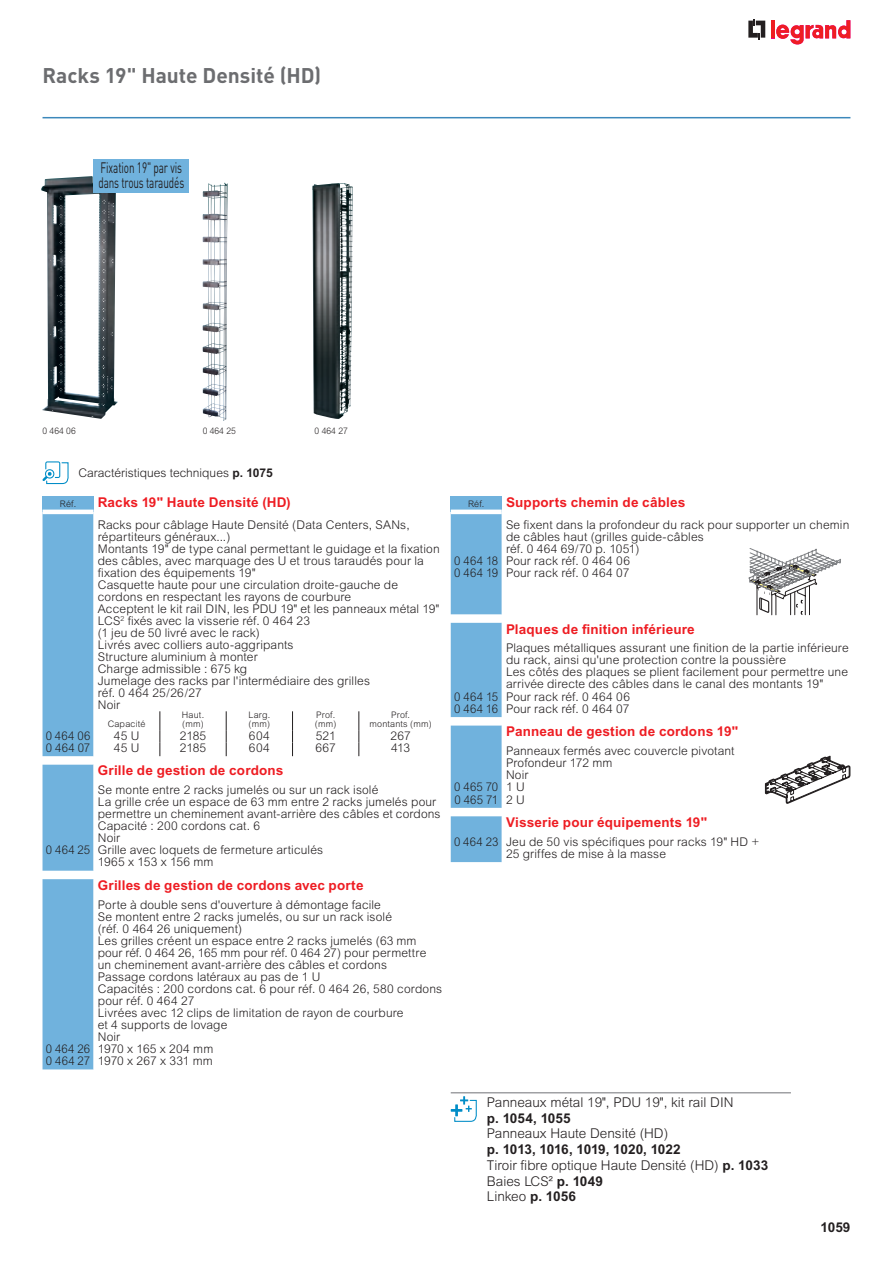
<style>
.page{position:relative;width:893px;height:1263px;background:#fff}
.page>*{position:absolute;margin:0;border:0;box-sizing:border-box;transform-origin:0 0}
.t1{font:700 21px "DIN";color:#6c6d70}
.t2{font:15px/15px "DIN";letter-spacing:-.01em;color:#231f20;scale:.66 1}
.t3{font:700 13.5px "Arial";letter-spacing:.01em;color:#ee1d23}
.t4{font:300 13.5px/15.8px "Arial";color:#231f20}
.t5{font:700 13.5px "Arial";color:#231f20}
.t6{font:300 12px/12px "Arial";letter-spacing:.01em;color:#231f20}
.t7{font:300 12px/12px "Arial";letter-spacing:.01em;color:#231f20;scale:.95 1}
.t8{font:300 9px/9px "Arial";letter-spacing:.015em;color:#231f20}
.t9{font:300 9px "Arial";letter-spacing:.015em;color:#231f20;scale:.95 1}
.s1{font-weight:700}
</style>
<div class="page">
<svg style="left:748px;top:19px;width:17px;height:20px"></svg>
<hr style="left:771px;top:20px;width:4px;height:18px;background:#ee1d23">
<svg style="left:776px;top:20px;width:74px;height:25px"></svg>
<hr style="left:43px;top:117px;width:807px;height:1px;background:#3c88bb">
<div style="left:43px;top:514px;width:51px;height:242px;background:#70b2dd"></div>
<svg style="left:160px;top:711px;width:1px;height:45px"></svg>
<svg style="left:226px;top:711px;width:1px;height:45px"></svg>
<svg style="left:292px;top:711px;width:1px;height:45px"></svg>
<svg style="left:359px;top:711px;width:1px;height:45px"></svg>
<div style="left:43px;top:497px;width:51px;height:15px;background:#70b2dd"></div>
<hr style="left:43px;top:510px;width:51px;height:4px;background:#fff">
<div style="left:43px;top:765px;width:51px;height:106px;background:#70b2dd"></div>
<div style="left:43px;top:879px;width:51px;height:190px;background:#70b2dd"></div>
<div style="left:451px;top:623px;width:51px;height:94px;background:#70b2dd"></div>
<div style="left:451px;top:816px;width:51px;height:46px;background:#70b2dd"></div>
<svg style="left:451px;top:725px;width:399px;height:83px"></svg>
<svg style="left:451px;top:497px;width:390px;height:118px"></svg>
<svg style="left:43px;top:461px;width:26px;height:23px"></svg>
<hr style="left:451px;top:1092px;width:340px;height:1px;background:#808285">
<svg style="left:451px;top:1096px;width:26px;height:26px"></svg>
<img style="left:41px;top:176px;width:77px;height:243px">
<img style="left:203px;top:183px;width:22px;height:205px">
<img style="left:312px;top:183px;width:40px;height:236px">
<div style="left:94px;top:159px;width:95px;height:34px;background:#70b2dd"></div>
<p class="t1" style="left:43px;top:62px;width:280px">Racks 19" Haute Densité (HD)</p>
<p class="t2" style="left:98px;top:160px;width:132px">Fixation 19" par vis dans trous taraudés</p>
<p class="t9" style="left:43px;top:426px;width:37px">0 464 06</p>
<p class="t9" style="left:203px;top:426px;width:37px">0 464 25</p>
<p class="t9" style="left:315px;top:426px;width:37px">0 464 27</p>
<p class="t6" style="left:78px;top:467px;width:196px">Caractéristiques techniques <span class="s1">p. 1075</span></p>
<p class="t8" style="left:60px;top:499px;width:18px">Réf.</p>
<p class="t3" style="left:98px;top:495px;width:194px">Racks 19" Haute Densité (HD)</p>
<p class="t6" style="left:98px;top:518px;width:343px">Racks pour câblage Haute Densité (Data Centers, SANs, répartiteurs généraux...)<br>Montants 19" de type canal permettant le guidage et la fixation des câbles, avec marquage des U et trous taraudés pour la fixation des équipements 19"<br>Casquette haute pour une circulation droite-gauche de cordons en respectant les rayons de courbure<br>Acceptent le kit rail DIN, les PDU 19" et les panneaux métal 19" LCS<sup>2</sup> fixés avec la visserie réf. 0 464 23<br>(1 jeu de 50 livré avec le rack)<br>Livrés avec colliers auto-aggripants<br>Structure aluminium à monter<br>Charge admissible : 675 kg<br>Jumelage des racks par l'intermédiaire des grilles<br>réf. 0 464 25/26/27<br>Noir</p>
<p class="t8" style="left:108px;top:720px;width:39px">Capacité</p>
<p class="t8" style="left:182px;top:711px;width:24px">Haut. (mm)</p>
<p class="t8" style="left:248px;top:711px;width:23px">Larg. (mm)</p>
<p class="t8" style="left:315px;top:711px;width:23px">Prof. (mm)</p>
<p class="t8" style="left:369px;top:711px;width:64px;text-align:center">Prof.<br>montants (mm)</p>
<p class="t7" style="left:46px;top:729px;width:49px">0 464 06</p>
<p class="t6" style="left:114px;top:729px;width:27px">45 U</p>
<p class="t6" style="left:180px;top:729px;width:28px">2185</p>
<p class="t6" style="left:249px;top:729px;width:22px">604</p>
<p class="t6" style="left:316px;top:729px;width:21px">521</p>
<p class="t6" style="left:391px;top:729px;width:22px">267</p>
<p class="t7" style="left:46px;top:742px;width:48px">0 464 07</p>
<p class="t6" style="left:114px;top:742px;width:27px">45 U</p>
<p class="t6" style="left:180px;top:742px;width:28px">2185</p>
<p class="t6" style="left:249px;top:742px;width:22px">604</p>
<p class="t6" style="left:315px;top:742px;width:22px">667</p>
<p class="t6" style="left:391px;top:742px;width:20px">413</p>
<p class="t3" style="left:98px;top:763px;width:187px">Grille de gestion de cordons</p>
<p class="t6" style="left:98px;top:784px;width:282px">Se monte entre 2 racks jumelés ou sur un rack isolé</p>
<p class="t6" style="left:98px;top:796px;width:340px">La grille crée un espace de 63 mm entre 2 racks jumelés pour</p>
<p class="t6" style="left:98px;top:808px;width:344px">permettre un cheminement avant-arrière des câbles et cordons</p>
<p class="t6" style="left:98px;top:820px;width:164px">Capacité : 200 cordons cat. 6</p>
<p class="t6" style="left:98px;top:832px;width:24px">Noir</p>
<p class="t7" style="left:46px;top:844px;width:293px">0 464 25 Grille avec loquets de fermeture articulés</p>
<p class="t6" style="left:98px;top:856px;width:117px">1965 x 153 x 156 mm</p>
<p class="t3" style="left:98px;top:877px;width:267px">Grilles de gestion de cordons avec porte</p>
<p class="t6" style="left:98px;top:898px;width:285px">Porte à double sens d'ouverture à démontage facile</p>
<p class="t6" style="left:98px;top:910px;width:296px">Se montent entre 2 racks jumelés, ou sur un rack isolé</p>
<p class="t6" style="left:98px;top:922px;width:146px">(réf. 0 464 26 uniquement)</p>
<p class="t6" style="left:98px;top:934px;width:320px">Les grilles créent un espace entre 2 racks jumelés (63 mm</p>
<p class="t6" style="left:98px;top:946px;width:330px">pour réf. 0 464 26, 165 mm pour réf. 0 464 27) pour permettre</p>
<p class="t6" style="left:98px;top:958px;width:291px">un cheminement avant-arrière des câbles et cordons</p>
<p class="t6" style="left:98px;top:970px;width:224px">Passage cordons latéraux au pas de 1 U</p>
<p class="t6" style="left:98px;top:982px;width:346px">Capacités : 200 cordons cat. 6 pour réf. 0 464 26, 580 cordons</p>
<p class="t6" style="left:98px;top:994px;width:98px">pour réf. 0 464 27</p>
<p class="t6" style="left:98px;top:1006px;width:307px">Livrées avec 12 clips de limitation de rayon de courbure</p>
<p class="t6" style="left:98px;top:1018px;width:131px">et 4 supports de lovage</p>
<p class="t6" style="left:98px;top:1030px;width:24px">Noir</p>
<p class="t7" style="left:46px;top:1043px;width:178px">0 464 26 1970 x 165 x 204 mm</p>
<p class="t7" style="left:46px;top:1055px;width:177px">0 464 27 1970 x 267 x 331 mm</p>
<p class="t8" style="left:468px;top:499px;width:18px">Réf.</p>
<p class="t3" style="left:506px;top:495px;width:181px">Supports chemin de câbles</p>
<p class="t6" style="left:506px;top:518px;width:345px">Se fixent dans la profondeur du rack pour supporter un chemin</p>
<p class="t6" style="left:506px;top:530px;width:199px">de câbles haut (grilles guide-câbles</p>
<p class="t6" style="left:506px;top:542px;width:135px">réf. 0 464 69/70 p. 1051)</p>
<p class="t7" style="left:454px;top:554px;width:187px">0 464 18 Pour rack réf. 0 464 06</p>
<p class="t7" style="left:454px;top:567px;width:186px">0 464 19 Pour rack réf. 0 464 07</p>
<p class="t3" style="left:506px;top:621px;width:190px">Plaques de finition inférieure</p>
<p class="t6" style="left:506px;top:642px;width:344px">Plaques métalliques assurant une finition de la partie inférieure</p>
<p class="t6" style="left:506px;top:654px;width:282px">du rack, ainsi qu'une protection contre la poussière</p>
<p class="t6" style="left:506px;top:666px;width:343px">Les côtés des plaques se plient facilement pour permettre une</p>
<p class="t6" style="left:506px;top:678px;width:318px">arrivée directe des câbles dans le canal des montants 19"</p>
<p class="t7" style="left:454px;top:690px;width:186px">0 464 15 Pour rack réf. 0 464 06</p>
<p class="t7" style="left:454px;top:702px;width:186px">0 464 16 Pour rack réf. 0 464 07</p>
<p class="t3" style="left:506px;top:723px;width:234px">Panneau de gestion de cordons 19"</p>
<p class="t6" style="left:506px;top:745px;width:230px">Panneaux fermés avec couvercle pivotant</p>
<p class="t6" style="left:506px;top:757px;width:108px">Profondeur 172 mm</p>
<p class="t6" style="left:506px;top:769px;width:24px">Noir</p>
<p class="t7" style="left:454px;top:781px;width:76px">0 465 70 1 U</p>
<p class="t7" style="left:454px;top:793px;width:75px">0 465 71 2 U</p>
<p class="t3" style="left:506px;top:814px;width:203px">Visserie pour équipements 19"</p>
<p class="t7" style="left:506px;top:835px;width:268px;text-indent:-52px">0 464 23 Jeu de 50 vis spécifiques pour racks 19" HD +<br>25 griffes de mise à la masse</p>
<p class="t4" style="left:487px;top:1094px;width:283px">Panneaux métal 19", PDU 19", kit rail DIN<br><span class="s1">p. 1054, 1055<br></span>Panneaux Haute Densité (HD)<br><span class="s1">p. 1013, 1016, 1019, 1020, 1022<br></span>Tiroir fibre optique Haute Densité (HD) <span class="s1">p. 1033<br></span>Baies LCS² <span class="s1">p. 1049<br></span>Linkeo <span class="s1">p. 1056</span></p>
<p class="t5" style="left:820px;top:1219px;width:32px">1059</p>
</div>
